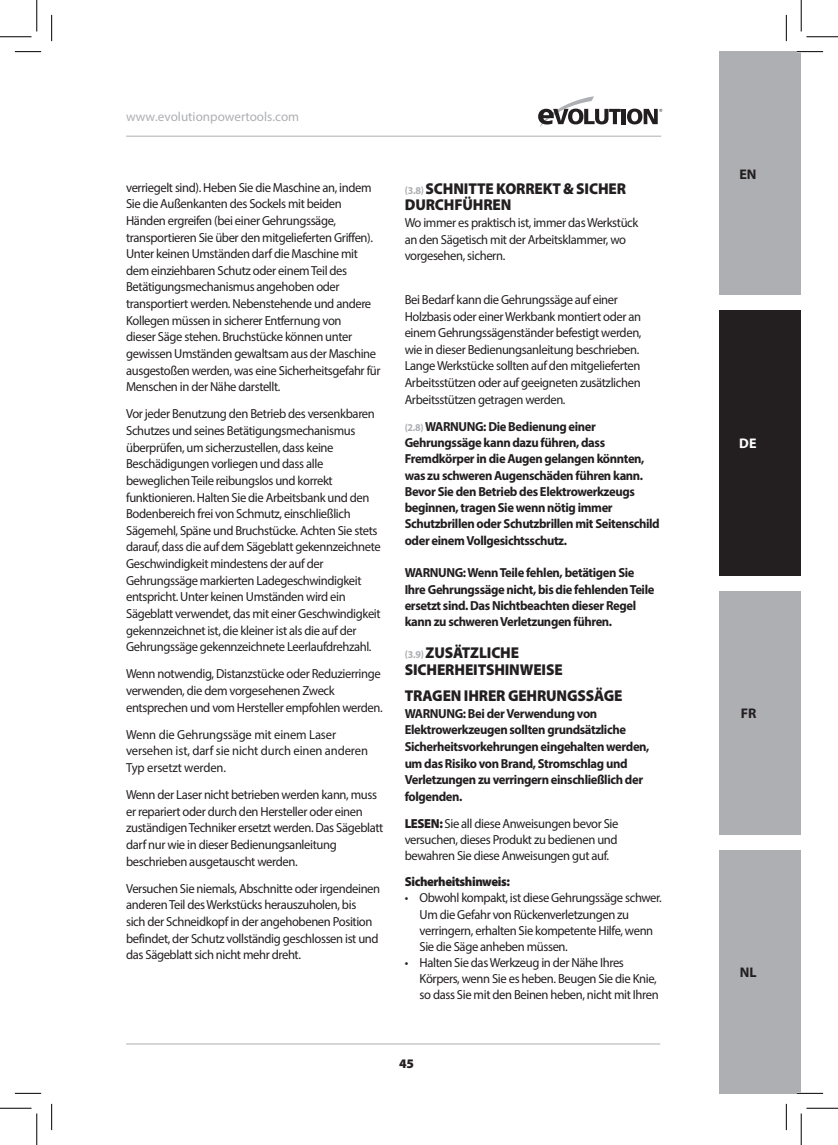
<style>
.page{position:relative;width:838px;height:1145px;background:#fff}
.page>*{position:absolute;margin:0;border:0;box-sizing:border-box;transform-origin:0 0}
.t1{font:900 15.75px/16.6px "Myriad Pro";letter-spacing:-.01em;color:#231f20;scale:.96 1}
.t2{font:700 14px "Myriad Pro";color:#231f20}
.t3{font:700 14px "Myriad Pro";color:#fff}
.t4{font:13.12px/16.6px "Myriad Pro";letter-spacing:-.03em;color:#231f20;scale:.96 1}
.t5{font:700 13.12px/16.3px "Myriad Pro";letter-spacing:-.03em;color:#231f20;scale:.96 1}
.t6{font:13.12px/16.6px "Myriad Pro";letter-spacing:-.01em;color:#231f20;scale:.96 1}
.t7{font:13.12px "Myriad Pro";color:#aeafb3}
.t8{font:900 13.12px "Myriad Pro";letter-spacing:-.03em;color:#231f20;scale:.96 1}
.t9{font:900 13.12px "Myriad Pro";letter-spacing:-.03em;color:#231f20}
.s1{font-weight:700;font-size:10.5px;color:#aeafb3}
.s2{font-size:10.5px;color:#aeafb3}
.s3{font-weight:900}
</style>
<div class="page">
<div style="left:719px;top:310px;width:82px;height:266px;background:#231f20"></div>
<div style="left:719px;top:591px;width:82px;height:244px;background:#aeafb3"></div>
<div style="left:719px;top:52px;width:82px;height:243px;background:#aeafb3"></div>
<div style="left:719px;top:850px;width:82px;height:243px;background:#aeafb3"></div>
<hr style="left:126px;top:136px;width:535px;height:1px;background:#aeafb3">
<hr style="left:126px;top:1044px;width:534px;height:1px;background:#aeafb3">
<svg style="left:538px;top:96px;width:82px;height:31px"></svg>
<hr style="left:621px;top:109px;width:4px;height:15px;background:#231f20">
<svg style="left:627px;top:109px;width:35px;height:15px"></svg>
<hr style="left:796px;top:51px;width:27px;height:2px;background:#fff">
<hr style="left:796px;top:1092px;width:27px;height:2px;background:#fff">
<svg style="left:15px;top:51px;width:26px;height:1px"></svg>
<svg style="left:796px;top:51px;width:27px;height:1px"></svg>
<svg style="left:15px;top:1093px;width:26px;height:1px"></svg>
<svg style="left:796px;top:1093px;width:27px;height:1px"></svg>
<svg style="left:51px;top:15px;width:1px;height:26px"></svg>
<svg style="left:51px;top:1104px;width:1px;height:26px"></svg>
<svg style="left:786px;top:15px;width:1px;height:26px"></svg>
<svg style="left:786px;top:1104px;width:1px;height:26px"></svg>
<hr style="left:0;top:36px;width:32px;height:1px;background:#000">
<hr style="left:806px;top:36px;width:31px;height:1px;background:#000">
<hr style="left:0;top:1108px;width:32px;height:1px;background:#000">
<hr style="left:806px;top:1108px;width:31px;height:1px;background:#000">
<hr style="left:36px;top:0;width:1px;height:31px;background:#000">
<hr style="left:36px;top:1113px;width:1px;height:32px;background:#000">
<hr style="left:800px;top:0;width:1px;height:31px;background:#000">
<hr style="left:800px;top:1113px;width:1px;height:32px;background:#000">
<p class="t7" style="left:126px;top:109px;width:175px">www.evolutionpowertools.com</p>
<p class="t4" style="left:126px;top:179px;width:266px">verriegelt sind). Heben Sie die Maschine an, indem Sie die Außenkanten des Sockels mit beiden Händen ergreifen (bei einer Gehrungssäge, transportieren Sie über den mitgelieferten Griffen).<br>Unter keinen Umständen darf die Maschine mit dem einziehbaren Schutz oder einem Teil des Betätigungsmechanismus angehoben oder transportiert werden. Nebenstehende und andere Kollegen müssen in sicherer Entfernung von<br>dieser Säge stehen. Bruchstücke können unter gewissen Umständen gewaltsam aus der Maschine ausgestoßen werden, was eine Sicherheitsgefahr für Menschen in der Nähe darstellt.</p>
<p class="t4" style="left:126px;top:405px;width:267px">Vor jeder Benutzung den Betrieb des versenkbaren Schutzes und seines Betätigungsmechanismus überprüfen, um sicherzustellen, dass keine Beschädigungen vorliegen und dass alle beweglichen Teile reibungslos und korrekt funktionieren. Halten Sie die Arbeitsbank und den Bodenbereich frei von Schmutz, einschließlich Sägemehl, Späne und Bruchstücke. Achten Sie stets darauf, dass die auf dem Sägeblatt gekennzeichnete Geschwindigkeit mindestens der auf der Gehrungssäge markierten Ladegeschwindigkeit entspricht. Unter keinen Umständen wird ein Sägeblatt verwendet, das mit einer Geschwindigkeit gekennzeichnet ist, die kleiner ist als die auf der Gehrungssäge gekennzeichnete Leerlaufdrehzahl.</p>
<p class="t4" style="left:126px;top:665px;width:269px">Wenn notwendig, Distanzstücke oder Reduzierringe verwenden, die dem vorgesehenen Zweck entsprechen und vom Hersteller empfohlen werden.</p>
<p class="t6" style="left:126px;top:726px;width:253px">Wenn die Gehrungssäge mit einem Laser versehen ist, darf sie nicht durch einen anderen<br>Typ ersetzt werden.</p>
<p class="t4" style="left:126px;top:786px;width:269px">Wenn der Laser nicht betrieben werden kann, muss er repariert oder durch den Hersteller oder einen zuständigen Techniker ersetzt werden. Das Sägeblatt darf nur wie in dieser Bedienungsanleitung beschrieben ausgetauscht werden.</p>
<p class="t4" style="left:126px;top:880px;width:266px">Versuchen Sie niemals, Abschnitte oder irgendeinen anderen Teil des Werkstücks herauszuholen, bis<br>sich der Schneidkopf in der angehobenen Position befindet, der Schutz vollständig geschlossen ist und das Sägeblatt sich nicht mehr dreht.</p>
<p class="t1" style="left:405px;top:179px;width:232px"><span class="s1">(3.8)</span> SCHNITTE KORREKT &amp; SICHER<br>DURCHFÜHREN</p>
<p class="t4" style="left:404px;top:214px;width:245px">Wo immer es praktisch ist, immer das Werkstück an den Sägetisch mit der Arbeitsklammer, wo vorgesehen, sichern.</p>
<p class="t4" style="left:404px;top:291px;width:248px">Bei Bedarf kann die Gehrungssäge auf einer Holzbasis oder einer Werkbank montiert oder an einem Gehrungssägenständer befestigt werden, wie in dieser Bedienungsanleitung beschrieben.<br>Lange Werkstücke sollten auf den mitgelieferten Arbeitsstützen oder auf geeigneten zusätzlichen Arbeitsstützen getragen werden.</p>
<p class="t5" style="left:404px;top:418px;width:267px"><span class="s2">(2.8)</span> WARNUNG: Die Bedienung einer Gehrungssäge kann dazu führen, dass Fremdkörper in die Augen gelangen könnten, was zu schweren Augenschäden führen kann.<br>Bevor Sie den Betrieb des Elektrowerkzeugs beginnen, tragen Sie wenn nötig immer Schutzbrillen oder Schutzbrillen mit Seitenschild oder einem Vollgesichtsschutz.</p>
<p class="t5" style="left:404px;top:564px;width:261px">WARNUNG: Wenn Teile fehlen, betätigen Sie Ihre Gehrungssäge nicht, bis die fehlenden Teile ersetzt sind. Das Nichtbeachten dieser Regel kann zu schweren Verletzungen führen.</p>
<p class="t1" style="left:405px;top:644px;width:166px;line-height:16.1px"><span class="s1">(3.9)</span> ZUSÄTZLICHE<br>SICHERHEITSHINWEISE</p>
<p class="t1" style="left:405px;top:687px;width:228px">TRAGEN IHRER GEHRUNGSSÄGE</p>
<p class="t5" style="left:404px;top:705px;width:256px">WARNUNG: Bei der Verwendung von Elektrowerkzeugen sollten grundsätzliche Sicherheitsvorkehrungen eingehalten werden, um das Risiko von Brand, Stromschlag und Verletzungen zu verringern einschließlich der folgenden.</p>
<p class="t4" style="left:404px;top:815px;width:224px;line-height:16.1px;text-align:justify"><span class="s3">LESEN:</span> Sie all diese Anweisungen bevor Sie versuchen, dieses Produkt zu bedienen und bewahren Sie diese Anweisungen gut auf.</p>
<p class="t8" style="left:404px;top:873px;width:111px">Sicherheitshinweis:</p>
<p class="t4" style="left:419px;top:890px;width:254px;line-height:16.1px;text-indent:-15px">• Obwohl kompakt, ist diese Gehrungssäge schwer.<br>Um die Gefahr von Rückenverletzungen zu verringern, erhalten Sie kompetente Hilfe, wenn Sie die Säge anheben müssen.</p>
<p class="t4" style="left:419px;top:954px;width:251px;line-height:16.1px;text-indent:-15px">• Halten Sie das Werkzeug in der Nähe Ihres<br>Körpers, wenn Sie es heben. Beugen Sie die Knie, so dass Sie mit den Beinen heben, nicht mit Ihren</p>
<p class="t9" style="left:399px;top:1055px;width:17px">45</p>
<p class="t2" style="left:739px;top:165px;width:19px">EN</p>
<p class="t3" style="left:739px;top:435px;width:19px">DE</p>
<p class="t2" style="left:740px;top:704px;width:17px">FR</p>
<p class="t2" style="left:739px;top:963px;width:18px">NL</p>
</div>
